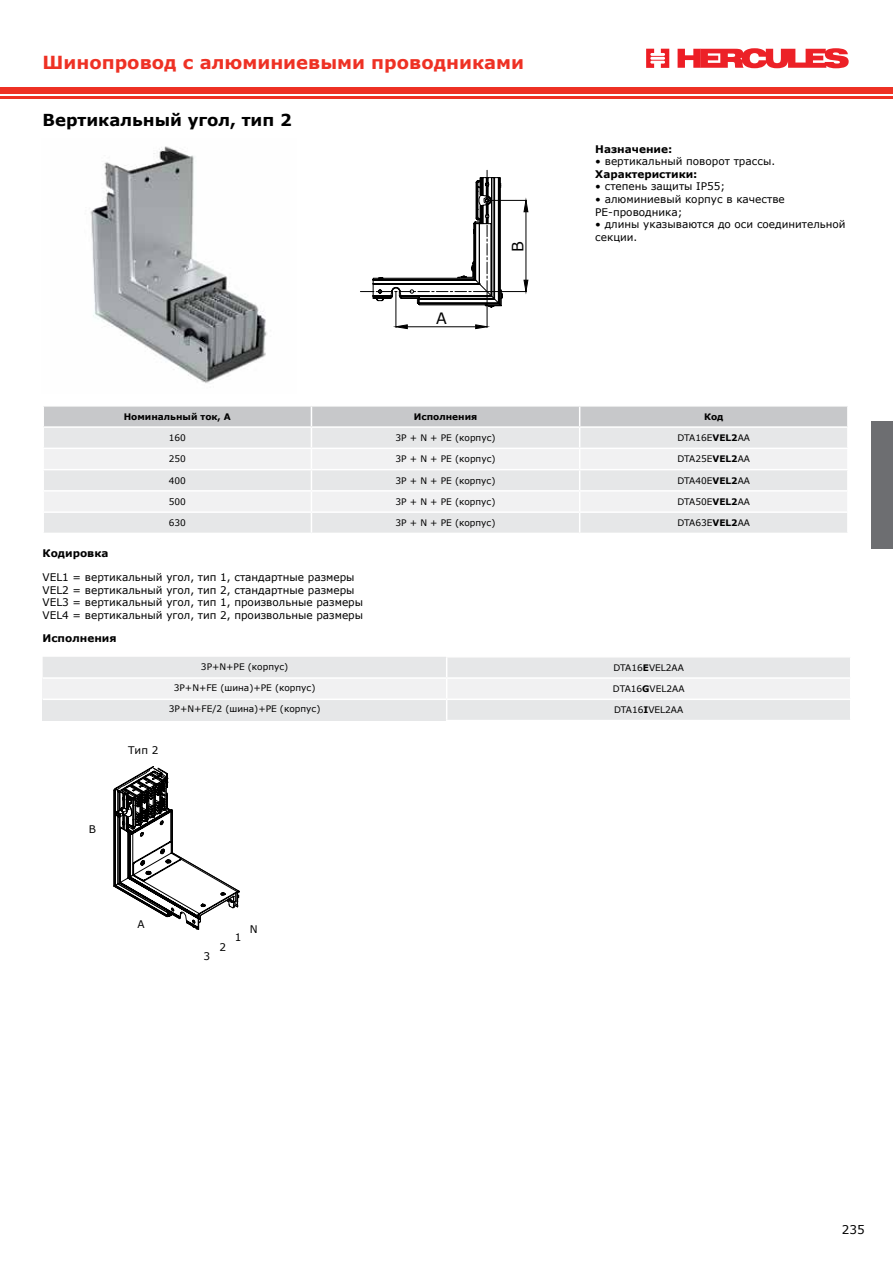
<style>
.page{position:relative;width:893px;height:1263px;background:#fff}
.page>*{position:absolute;margin:0;border:0;box-sizing:border-box;transform-origin:0 0}
.t1{font:700 18px "Verdana";color:#ee3124}
.t2{font:700 16.5px "Verdana";color:#000}
.t3{font:15.6px "Verdana";color:#000}
.t4{font:12px "Verdana";color:#000}
.t5{font:10.5px/12.6px "Verdana";color:#000}
.t6{font:700 10.5px "Verdana";color:#000}
.t7{font:9px "Verdana";color:#000}
.t8{font:700 9px "Verdana";color:#000}
.s1{font-weight:700}
</style>
<div class="page">
<div style="left:0;top:87px;width:460px;height:6px;background:#ee3124"></div>
<hr style="left:0;top:96px;width:460px;height:3px;background:#ee3124">
<div style="left:460px;top:87px;width:433px;height:6px;background:#ee3124"></div>
<hr style="left:460px;top:96px;width:433px;height:3px;background:#ee3124">
<svg style="left:678px;top:48px;width:171px;height:20px"></svg>
<svg style="left:646px;top:49px;width:23px;height:19px"></svg>
<div style="left:871px;top:421px;width:22px;height:127px;background:#6d6e71"></div>
<svg style="left:43px;top:406px;width:805px;height:127px"></svg>
<hr style="left:847px;top:513px;width:2px;height:20px;background:#fff">
<div style="left:43px;top:657px;width:807px;height:63px;background:#e6e7e8"></div>
<div style="left:43px;top:678px;width:404px;height:21px;background:#f1f1f2"></div>
<div style="left:447px;top:678px;width:404px;height:21px;background:#f1f1f2"></div>
<div style="left:43px;top:699px;width:404px;height:21px;background:#e6e7e8"></div>
<hr style="left:43px;top:677px;width:404px;height:2px;background:#fff">
<hr style="left:43px;top:698px;width:404px;height:2px;background:#fff">
<hr style="left:447px;top:677px;width:404px;height:2px;background:#fff">
<hr style="left:447px;top:698px;width:404px;height:2px;background:#fff">
<svg style="left:446px;top:657px;width:1px;height:63px"></svg>
<svg style="left:850px;top:679px;width:1px;height:19px"></svg>
<img style="left:90px;top:146px;width:178px;height:237px">
<svg style="left:360px;top:170px;width:143px;height:137px"></svg>
<hr style="left:407px;top:326px;width:69px;height:1px;background:#000">
<hr style="left:487px;top:292px;width:1px;height:35px;background:#000">
<hr style="left:396px;top:292px;width:1px;height:35px;background:#000">
<svg style="left:395px;top:324px;width:13px;height:5px"></svg>
<svg style="left:475px;top:324px;width:13px;height:5px"></svg>
<hr style="left:526px;top:212px;width:1px;height:68px;background:#000">
<hr style="left:487px;top:291px;width:39px;height:1px;background:#000">
<hr style="left:487px;top:200px;width:39px;height:1px;background:#000">
<svg style="left:523px;top:200px;width:6px;height:12px"></svg>
<svg style="left:523px;top:279px;width:6px;height:13px"></svg>
<svg style="left:113px;top:766px;width:127px;height:164px"></svg>
<h1 class="t1" style="left:43px;top:49px;width:483px">Шинопровод с алюминиевыми проводниками</h1>
<h2 class="t2" style="left:43px;top:109px;width:251px">Вертикальный угол, тип 2</h2>
<h3 class="t3" style="left:436px;top:308px;width:12px">A</h3>
<h3 class="t3" style="left:507px;top:252px;width:12px;rotate:-90deg">B</h3>
<p class="t6" style="left:595px;top:141px;width:79px">Назначение:</p>
<p class="t5" style="left:595px;top:155px;width:181px">• вертикальный поворот трассы.</p>
<p class="t6" style="left:595px;top:167px;width:104px">Характеристики:</p>
<p class="t5" style="left:595px;top:180px;width:131px">• степень защиты IP55;</p>
<p class="t5" style="left:595px;top:193px;width:191px">• алюминиевый корпус в качестве<br>PE-проводника;</p>
<p class="t5" style="left:595px;top:218px;width:252px">• длины указываются до оси соединительной секции.</p>
<p class="t6" style="left:43px;top:546px;width:67px">Кодировка</p>
<p class="t8" style="left:124px;top:410px;width:109px">Номинальный ток, А</p>
<p class="t8" style="left:414px;top:410px;width:65px">Исполнения</p>
<p class="t8" style="left:704px;top:410px;width:21px">Код</p>
<p class="t7" style="left:169px;top:432px;width:19px">160</p>
<p class="t7" style="left:396px;top:432px;width:101px">3P + N + PE (корпус)</p>
<p class="t7" style="left:677px;top:432px;width:74px">DTA16E<span class="s1">VEL2</span>AA</p>
<p class="t7" style="left:169px;top:453px;width:19px">250</p>
<p class="t7" style="left:396px;top:453px;width:101px">3P + N + PE (корпус)</p>
<p class="t7" style="left:677px;top:453px;width:74px">DTA25E<span class="s1">VEL2</span>AA</p>
<p class="t7" style="left:169px;top:474px;width:19px">400</p>
<p class="t7" style="left:396px;top:474px;width:101px">3P + N + PE (корпус)</p>
<p class="t7" style="left:677px;top:474px;width:74px">DTA40E<span class="s1">VEL2</span>AA</p>
<p class="t7" style="left:169px;top:495px;width:19px">500</p>
<p class="t7" style="left:395px;top:495px;width:101px">3P + N + PE (корпус)</p>
<p class="t7" style="left:677px;top:495px;width:74px">DTA50E<span class="s1">VEL2</span>AA</p>
<p class="t7" style="left:169px;top:517px;width:19px">630</p>
<p class="t7" style="left:395px;top:517px;width:101px">3P + N + PE (корпус)</p>
<p class="t7" style="left:677px;top:517px;width:74px">DTA63E<span class="s1">VEL2</span>AA</p>
<p class="t5" style="left:43px;top:571px;width:322px">VEL1 = вертикальный угол, тип 1, стандартные размеры VEL2 = вертикальный угол, тип 2, стандартные размеры VEL3 = вертикальный угол, тип 1, произвольные размеры VEL4 = вертикальный угол, тип 2, произвольные размеры</p>
<p class="t6" style="left:42px;top:631px;width:76px">Исполнения</p>
<p class="t5" style="left:89px;top:823px;width:9px">B</p>
<p class="t7" style="left:201px;top:660px;width:89px">3P+N+PE (корпус)</p>
<p class="t7" style="left:613px;top:661px;width:72px">DTA16<span class="s1">E</span>VEL2AA</p>
<p class="t7" style="left:174px;top:682px;width:143px">3P+N+FE (шина)+PE (корпус)</p>
<p class="t7" style="left:613px;top:683px;width:73px">DTA16<span class="s1">G</span>VEL2AA</p>
<p class="t7" style="left:169px;top:703px;width:153px">3P+N+FE/2 (шина)+PE (корпус)</p>
<p class="t7" style="left:614px;top:704px;width:71px">DTA16<span class="s1">I</span>VEL2AA</p>
<p class="t5" style="left:128px;top:744px;width:32px">Тип 2</p>
<p class="t5" style="left:137px;top:918px;width:9px">A</p>
<p class="t5" style="left:204px;top:950px;width:8px">3</p>
<p class="t5" style="left:220px;top:941px;width:8px">2</p>
<p class="t5" style="left:235px;top:931px;width:8px">1</p>
<p class="t5" style="left:250px;top:922px;width:9px">N</p>
<p class="t4" style="left:842px;top:1221px;width:24px">235</p>
</div>
